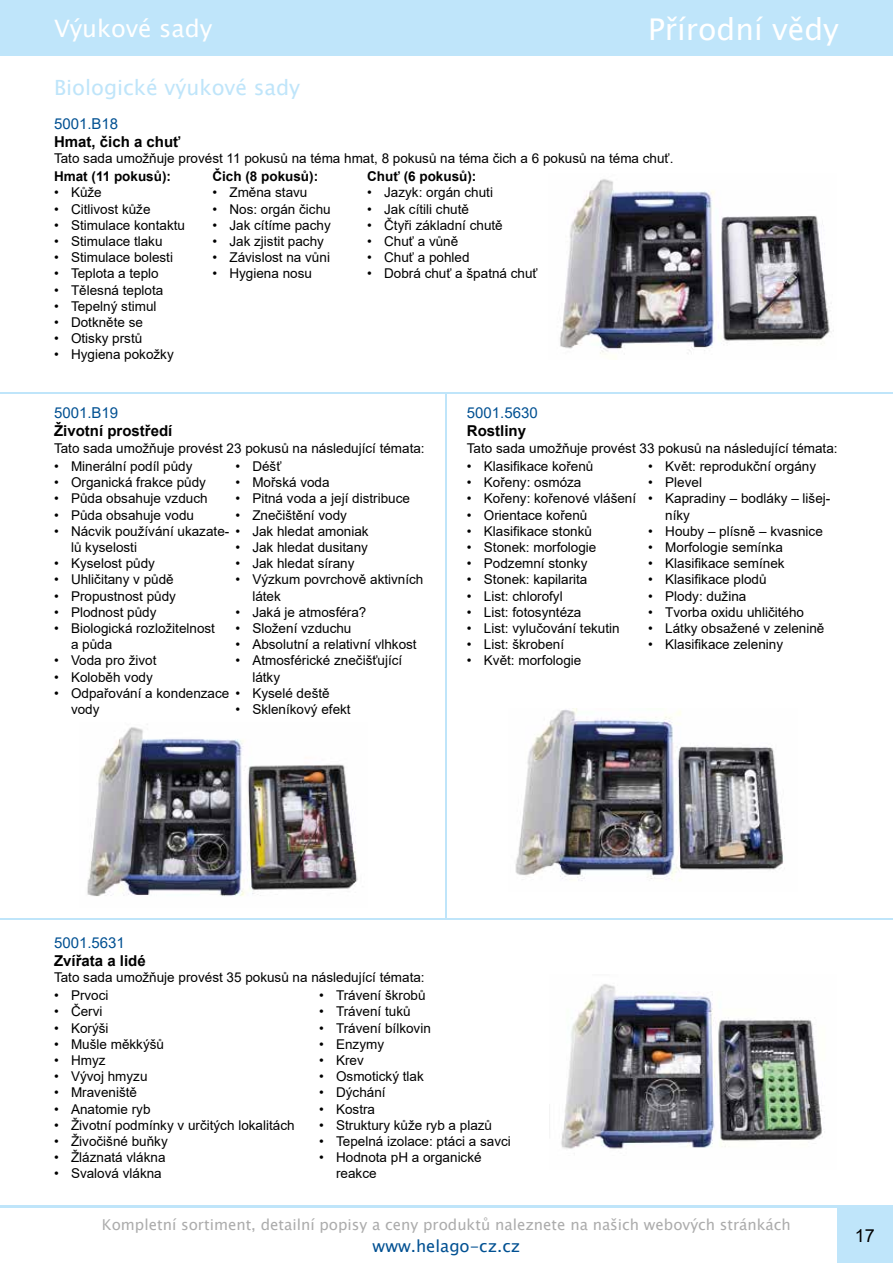
<style>
.page{position:relative;width:893px;height:1263px;background:#fff}
.page>*{position:absolute;margin:0;border:0;box-sizing:border-box;transform-origin:0 0}
.t1{font:30px "Lucida Sans Unicode";color:#fff}
.t2{font:24px "Lucida Sans Unicode";color:#fff}
.t3{font:21px "Lucida Sans Unicode";color:#bfe5fa}
.t4{font:18px "Arial";color:#000}
.t5{font:16.5px "Lucida Sans Unicode";color:#005092}
.t6{font:15px "Lucida Sans Unicode";color:#acacac}
.t7{font:700 15px "Arial";color:#000}
.t8{font:15px "Arial";color:#005092}
.t9{font:13.5px/16.2px "Arial";color:#000}
.t10{font:700 13.5px "Arial";color:#000}
</style>
<div class="page">
<div style="left:0;top:0;width:893px;height:56px;background:#bfe5fa"></div>
<div style="left:837px;top:1208px;width:56px;height:55px;background:#bfe5fa"></div>
<hr style="left:0;top:1205px;width:893px;height:3px;background:#bfe5fa">
<img style="left:560px;top:179px;width:274px;height:176px">
<hr style="left:446px;top:393px;width:1px;height:526px;background:#bfe5fa">
<hr style="left:0;top:392px;width:893px;height:1px;background:#bfe5fa">
<hr style="left:0;top:918px;width:893px;height:2px;background:#bfe5fa">
<img style="left:87px;top:724px;width:271px;height:172px">
<img style="left:515px;top:709px;width:270px;height:172px">
<img style="left:549px;top:984px;width:274px;height:165px">
<h2 class="t2" style="left:54px;top:10px;width:160px">Výukové sady</h2>
<h1 class="t1" style="left:648px;top:5px;width:192px">Přírodní vědy</h1>
<h3 class="t3" style="left:54px;top:71px;width:248px">Biologické výukové sady</h3>
<p class="t8" style="left:54px;top:113px;width:66px">5001.B18</p>
<p class="t7" style="left:54px;top:131px;width:128px">Hmat, čich a chuť</p>
<p class="t9" style="left:54px;top:150px;width:621px">Tato sada umožňuje provést 11 pokusů na téma hmat, 8 pokusů na téma čich a 6 pokusů na téma chuť.</p>
<p class="t10" style="left:54px;top:167px;width:119px">Hmat (11 pokusů):</p>
<p class="t9" style="left:54px;top:185px;width:49px">• Kůže</p>
<p class="t9" style="left:54px;top:201px;width:98px">• Citlivost kůže</p>
<p class="t9" style="left:54px;top:217px;width:133px">• Stimulace kontaktu</p>
<p class="t9" style="left:54px;top:233px;width:110px">• Stimulace tlaku</p>
<p class="t9" style="left:54px;top:249px;width:121px">• Stimulace bolesti</p>
<p class="t9" style="left:54px;top:266px;width:106px">• Teplota a teplo</p>
<p class="t9" style="left:54px;top:282px;width:111px">• Tělesná teplota</p>
<p class="t9" style="left:54px;top:298px;width:104px">• Tepelný stimul</p>
<p class="t9" style="left:54px;top:314px;width:91px">• Dotkněte se</p>
<p class="t9" style="left:54px;top:330px;width:90px">• Otisky prstů</p>
<p class="t9" style="left:54px;top:347px;width:121px">• Hygiena pokožky</p>
<p class="t10" style="left:212px;top:167px;width:107px">Čich (8 pokusů):</p>
<p class="t9" style="left:212px;top:185px;width:97px">• Změna stavu</p>
<p class="t9" style="left:212px;top:201px;width:120px">• Nos: orgán čichu</p>
<p class="t9" style="left:212px;top:217px;width:120px">• Jak cítíme pachy</p>
<p class="t9" style="left:212px;top:233px;width:113px">• Jak zjistit pachy</p>
<p class="t9" style="left:212px;top:249px;width:119px">• Závislost na vůni</p>
<p class="t9" style="left:212px;top:266px;width:101px">• Hygiena nosu</p>
<p class="t10" style="left:367px;top:167px;width:111px">Chuť (6 pokusů):</p>
<p class="t9" style="left:367px;top:185px;width:127px">• Jazyk: orgán chuti</p>
<p class="t9" style="left:367px;top:201px;width:103px">• Jak cítili chutě</p>
<p class="t9" style="left:367px;top:217px;width:137px">• Čtyři základní chutě</p>
<p class="t9" style="left:367px;top:233px;width:93px">• Chuť a vůně</p>
<p class="t9" style="left:367px;top:249px;width:104px">• Chuť a pohled</p>
<p class="t9" style="left:367px;top:266px;width:172px">• Dobrá chuť a špatná chuť</p>
<p class="t8" style="left:54px;top:403px;width:66px">5001.B19</p>
<p class="t7" style="left:54px;top:420px;width:120px">Životní prostředí</p>
<p class="t9" style="left:54px;top:440px;width:372px">Tato sada umožňuje provést 23 pokusů na následující témata:</p>
<p class="t9" style="left:54px;top:458px;width:140px">• Minerální podíl půdy</p>
<p class="t9" style="left:54px;top:474px;width:154px">• Organická frakce půdy</p>
<p class="t9" style="left:54px;top:490px;width:155px">• Půda obsahuje vzduch</p>
<p class="t9" style="left:54px;top:507px;width:142px">• Půda obsahuje vodu</p>
<p class="t9" style="left:71px;top:523px;width:299px;text-indent:-17px">• Nácvik používání ukazate- • Jak hledat amoniak lů kyselosti</p>
<p class="t9" style="left:54px;top:555px;width:103px">• Kyselost půdy</p>
<p class="t9" style="left:54px;top:571px;width:121px">• Uhličitany v půdě</p>
<p class="t9" style="left:54px;top:588px;width:124px">• Propustnost půdy</p>
<p class="t9" style="left:54px;top:604px;width:104px">• Plodnost půdy</p>
<p class="t9" style="left:71px;top:620px;width:146px;text-indent:-17px">• Biologická rozložitelnost a půda</p>
<p class="t9" style="left:54px;top:652px;width:104px">• Voda pro život</p>
<p class="t9" style="left:54px;top:669px;width:100px">• Koloběh vody</p>
<p class="t9" style="left:71px;top:685px;width:260px;text-indent:-17px">• Odpařování a kondenzace • Kyselé deště vody</p>
<p class="t9" style="left:235px;top:458px;width:48px">• Déšť</p>
<p class="t9" style="left:235px;top:474px;width:96px">• Mořská voda</p>
<p class="t9" style="left:235px;top:490px;width:176px">• Pitná voda a její distribuce</p>
<p class="t9" style="left:235px;top:507px;width:113px">• Znečištění vody</p>
<p class="t9" style="left:235px;top:539px;width:134px">• Jak hledat dusitany</p>
<p class="t9" style="left:235px;top:555px;width:121px">• Jak hledat sírany</p>
<p class="t9" style="left:252px;top:571px;width:173px;text-indent:-17px">• Výzkum povrchově aktivních látek</p>
<p class="t9" style="left:235px;top:604px;width:133px">• Jaká je atmosféra?</p>
<p class="t9" style="left:235px;top:620px;width:118px">• Složení vzduchu</p>
<p class="t9" style="left:235px;top:636px;width:183px">• Absolutní a relativní vlhkost</p>
<p class="t9" style="left:252px;top:652px;width:151px;text-indent:-17px">• Atmosférické znečišťující látky</p>
<p class="t9" style="left:235px;top:701px;width:117px">• Skleníkový efekt</p>
<p class="t8" style="left:467px;top:403px;width:72px">5001.5630</p>
<p class="t7" style="left:467px;top:420px;width:61px">Rostliny</p>
<p class="t9" style="left:467px;top:440px;width:372px">Tato sada umožňuje provést 33 pokusů na následující témata:</p>
<p class="t9" style="left:467px;top:458px;width:128px">• Klasifikace kořenů</p>
<p class="t9" style="left:467px;top:474px;width:116px">• Kořeny: osmóza</p>
<p class="t9" style="left:467px;top:490px;width:171px">• Kořeny: kořenové vlášení</p>
<p class="t9" style="left:467px;top:507px;width:122px">• Orientace kořenů</p>
<p class="t9" style="left:467px;top:523px;width:127px">• Klasifikace stonků</p>
<p class="t9" style="left:467px;top:539px;width:131px">• Stonek: morfologie</p>
<p class="t9" style="left:467px;top:555px;width:122px">• Podzemní stonky</p>
<p class="t9" style="left:467px;top:571px;width:122px">• Stonek: kapilarita</p>
<p class="t9" style="left:467px;top:588px;width:97px">• List: chlorofyl</p>
<p class="t9" style="left:467px;top:604px;width:116px">• List: fotosyntéza</p>
<p class="t9" style="left:467px;top:620px;width:154px">• List: vylučování tekutin</p>
<p class="t9" style="left:467px;top:636px;width:99px">• List: škrobení</p>
<p class="t9" style="left:467px;top:652px;width:116px">• Květ: morfologie</p>
<p class="t9" style="left:648px;top:458px;width:169px">• Květ: reprodukční orgány</p>
<p class="t9" style="left:648px;top:474px;width:55px">• Plevel</p>
<p class="t9" style="left:665px;top:490px;width:167px;text-indent:-17px">• Kapradiny – bodláky – lišej&shy;níky</p>
<p class="t9" style="left:648px;top:523px;width:176px">• Houby – plísně – kvasnice</p>
<p class="t9" style="left:648px;top:539px;width:136px">• Morfologie semínka</p>
<p class="t9" style="left:648px;top:555px;width:138px">• Klasifikace semínek</p>
<p class="t9" style="left:648px;top:571px;width:120px">• Klasifikace plodů</p>
<p class="t9" style="left:648px;top:588px;width:100px">• Plody: dužina</p>
<p class="t9" style="left:648px;top:604px;width:157px">• Tvorba oxidu uhličitého</p>
<p class="t9" style="left:648px;top:620px;width:178px">• Látky obsažené v zelenině</p>
<p class="t9" style="left:648px;top:636px;width:136px">• Klasifikace zeleniny</p>
<p class="t8" style="left:54px;top:932px;width:72px">5001.5631</p>
<p class="t7" style="left:54px;top:950px;width:93px">Zvířata a lidé</p>
<p class="t9" style="left:54px;top:969px;width:372px">Tato sada umožňuje provést 35 pokusů na následující témata:</p>
<p class="t9" style="left:54px;top:987px;width:56px">• Prvoci</p>
<p class="t9" style="left:54px;top:1003px;width:50px">• Červi</p>
<p class="t9" style="left:54px;top:1020px;width:56px">• Korýši</p>
<p class="t9" style="left:54px;top:1036px;width:112px">• Mušle měkkýšů</p>
<p class="t9" style="left:54px;top:1052px;width:53px">• Hmyz</p>
<p class="t9" style="left:54px;top:1068px;width:95px">• Vývoj hmyzu</p>
<p class="t9" style="left:54px;top:1084px;width:85px">• Mraveniště</p>
<p class="t9" style="left:54px;top:1101px;width:98px">• Anatomie ryb</p>
<p class="t9" style="left:54px;top:1117px;width:242px">• Životní podmínky v určitých lokalitách</p>
<p class="t9" style="left:54px;top:1133px;width:115px">• Živočišné buňky</p>
<p class="t9" style="left:54px;top:1149px;width:113px">• Žláznatá vlákna</p>
<p class="t9" style="left:54px;top:1165px;width:109px">• Svalová vlákna</p>
<p class="t9" style="left:319px;top:987px;width:108px">• Trávení škrobů</p>
<p class="t9" style="left:319px;top:1003px;width:93px">• Trávení tuků</p>
<p class="t9" style="left:319px;top:1020px;width:113px">• Trávení bílkovin</p>
<p class="t9" style="left:319px;top:1036px;width:67px">• Enzymy</p>
<p class="t9" style="left:319px;top:1052px;width:46px">• Krev</p>
<p class="t9" style="left:319px;top:1068px;width:106px">• Osmotický tlak</p>
<p class="t9" style="left:319px;top:1084px;width:68px">• Dýchání</p>
<p class="t9" style="left:319px;top:1101px;width:58px">• Kostra</p>
<p class="t9" style="left:319px;top:1117px;width:175px">• Struktury kůže ryb a plazů</p>
<p class="t9" style="left:319px;top:1133px;width:193px">• Tepelná izolace: ptáci a savci</p>
<p class="t9" style="left:336px;top:1149px;width:147px;text-indent:-17px">• Hodnota pH a organické reakce</p>
<p class="t6" style="left:102px;top:1213px;width:690px">Kompletní sortiment, detailní popisy a ceny produktů naleznete na našich webových stránkách</p>
<p class="t5" style="left:373px;top:1233px;width:149px">www.helago-cz.cz</p>
<h3 class="t4" style="left:855px;top:1223px;width:22px">17</h3>
</div>
